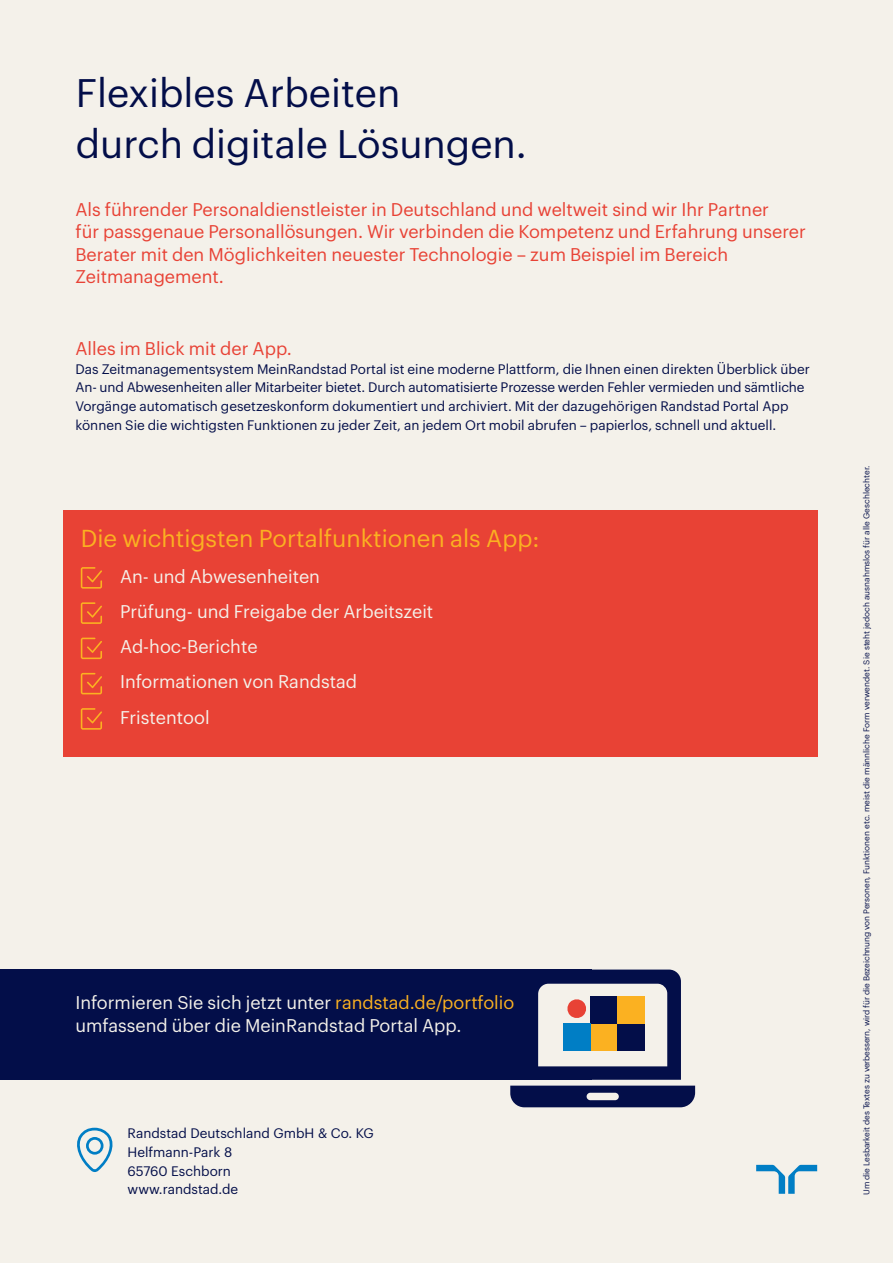
<style>
.page{position:relative;width:893px;height:1263px;background:#f4f1ea}
.page>*{position:absolute;margin:0;border:0;box-sizing:border-box;transform-origin:0 0}
.t1{font:39px/51px "Graphik LCG";color:#030e49}
.t2{font:24px "Graphik LCG";color:#fbb121}
.t3{font:18px/22.5px "Graphik LCG";color:#e84235}
.t4{font:18px/35.2px "Graphik LCG";color:#f4f1ea}
.t5{font:13.5px/18.8px "Graphik LCG";color:#030e49}
.t6{font:8.25px "Graphik LCG";color:#030e49}
.s1{color:#fbb121}
</style>
<div class="page">
<svg style="left:756px;top:1165px;width:61px;height:29px"></svg>
<svg style="left:77px;top:1128px;width:36px;height:44px"></svg>
<div style="left:0;top:969px;width:591px;height:111px;background:#030e49"></div>
<svg style="left:510px;top:969px;width:185px;height:138px"></svg>
<div style="left:63px;top:510px;width:754px;height:247px;background:#e84235"></div>
<svg style="left:81px;top:567px;width:21px;height:22px"></svg>
<svg style="left:81px;top:602px;width:21px;height:22px"></svg>
<svg style="left:81px;top:638px;width:21px;height:21px"></svg>
<svg style="left:81px;top:673px;width:21px;height:21px"></svg>
<svg style="left:81px;top:708px;width:21px;height:22px"></svg>
<h1 class="t1" style="left:76px;top:64px;width:452px">Flexibles Arbeiten<br>durch digitale Lösungen.</h1>
<p class="t3" style="left:75px;top:196px;width:732px">Als führender Personaldienstleister in Deutschland und weltweit sind wir Ihr Partner<br>für passgenaue Personallösungen. Wir verbinden die Kompetenz und Erfahrung unserer Berater mit den Möglichkeiten neuester Technologie – zum Beispiel im Bereich Zeitmanagement.</p>
<h3 class="t3" style="left:75px;top:336px;width:218px">Alles im Blick mit der App.</h3>
<p class="t5" style="left:75px;top:358px;width:736px">Das Zeitmanagementsystem MeinRandstad Portal ist eine moderne Plattform, die Ihnen einen direkten Überblick über An- und Abwesenheiten aller Mitarbeiter bietet. Durch automatisierte Prozesse werden Fehler vermieden und sämtliche Vorgänge automatisch gesetzeskonform dokumentiert und archiviert. Mit der dazugehörigen Randstad Portal App können Sie die wichtigsten Funktionen zu jeder Zeit, an jedem Ort mobil abrufen – papierlos, schnell und aktuell.</p>
<h2 class="t2" style="left:81px;top:521px;width:460px">Die wichtigsten Portalfunktionen als App:</h2>
<h3 class="t4" style="left:120px;top:557px;width:315px">An- und Abwesenheiten<br>Prüfung- und Freigabe der Arbeitszeit<br>Ad-hoc-Berichte<br>Informationen von Randstad<br>Fristentool</h3>
<h3 class="t4" style="left:75px;top:990px;width:440px;line-height:22.5px">Informieren Sie sich jetzt unter <span class="s1">randstad.de/portfolio </span>umfassend über die MeinRandstad Portal App.</h3>
<p class="t5" style="left:128px;top:1123px;width:248px">Randstad Deutschland GmbH &amp; Co. KG<br>Helfmann-Park 8<br>65760 Eschborn<br>www.randstad.de</p>
<p class="t6" style="left:860px;top:1195px;width:731px;rotate:-90deg">Um die Lesbarkeit des Textes zu verbessern, wird für die Bezeichnung von Personen, Funktionen etc. meist die männliche Form verwendet. Sie steht jedoch ausnahmslos für alle Geschlechter.</p>
</div>
